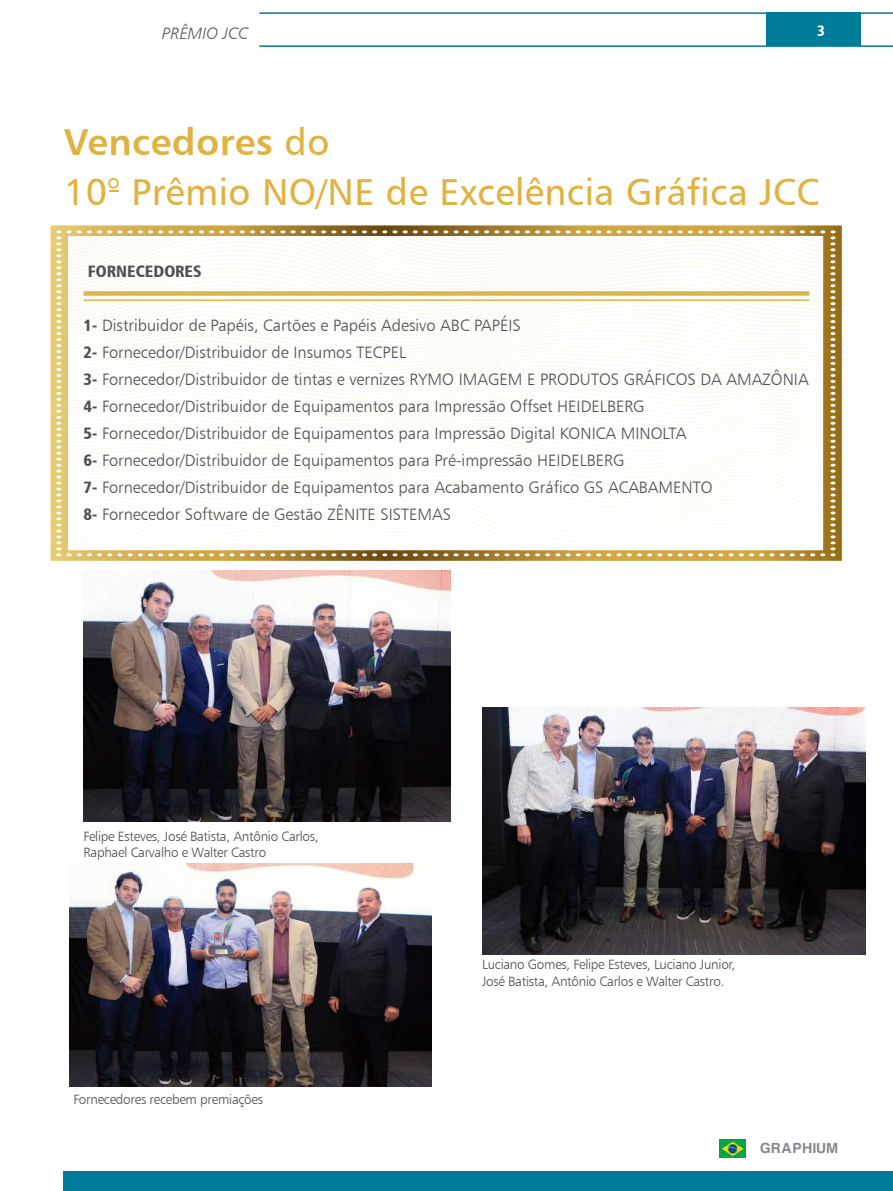
<style>
.page{position:relative;width:893px;height:1191px;background:#fff}
.page>*{position:absolute;margin:0;border:0;box-sizing:border-box;transform-origin:0 0}
.t1{font:37.5px "Humanist 777 BT Roman B";letter-spacing:.01em;color:#dfb242}
.t2{font:37.5px "Humanist 777 BT Bold B";letter-spacing:.01em;color:#dfb242}
.t3{font:16.5px/27px "Humanist 777 BT Light B";color:#4f4e50}
.t4{font:16.5px "Humanist 777 BT Black Condensed B";color:#4f4e50}
.t5{font:16.5px "Humanist 777 BT Light Italic B";color:#5b5b5f}
.t6{font:700 15px "Harabara";letter-spacing:.1em;color:#89878c}
.t7{font:15px "Humanist 777 BT Black Condensed B";color:#fff}
.t8{font:13.5px/16.5px "Humanist 777 BT Light B";letter-spacing:-.02em;color:#4f4e50}
.s1{font-family:"Humanist 777 BT Roman B"}
.s2{font-family:"Humanist 777 BT Black Condensed B"}
</style>
<div class="page">
<div style="left:767px;top:12px;width:94px;height:34px;background:#007b99"></div>
<hr style="left:259px;top:12px;width:634px;height:2px;background:#007b99">
<hr style="left:259px;top:45px;width:634px;height:2px;background:#007b99">
<div style="left:63px;top:1171px;width:830px;height:20px;background:#007b99"></div>
<svg style="left:51px;top:225px;width:791px;height:336px;background:#be9c4a"></svg>
<svg style="left:56px;top:230px;width:5px;height:326px"></svg>
<svg style="left:67px;top:230px;width:768px;height:326px"></svg>
<img style="left:720px;top:1139px;width:25px;height:18px">
<div style="left:84px;top:291px;width:725px;height:5px;background:#d9b74b"></div>
<hr style="left:84px;top:299px;width:725px;height:2px;background:#d9b74b">
<img style="left:482px;top:708px;width:384px;height:246px">
<img style="left:70px;top:863px;width:362px;height:223px">
<img style="left:84px;top:570px;width:367px;height:251px">
<p class="t5" style="left:162px;top:23px;width:88px">PRÊMIO JCC</p>
<p class="t7" style="left:817px;top:21px;width:9px">3</p>
<h1 class="t2" style="left:64px;top:118px;width:267px">Vencedores <span class="s1">do</span></h1>
<h1 class="t1" style="left:64px;top:168px;width:757px">10° Prêmio NO/NE de Excelência Gráfica JCC</h1>
<p class="t4" style="left:88px;top:261px;width:115px">FORNECEDORES</p>
<p class="t3" style="left:84px;top:312px;width:727px"><span class="s2">1-</span> Distribuidor de Papéis, Cartões e Papéis Adesivo ABC PAPÉIS<br><span class="s2">2-</span> Fornecedor/Distribuidor de Insumos TECPEL<br><span class="s2">3-</span> Fornecedor/Distribuidor de tintas e vernizes RYMO IMAGEM E PRODUTOS GRÁFICOS DA AMAZÔNIA <span class="s2">4-</span> Fornecedor/Distribuidor de Equipamentos para Impressão Offset HEIDELBERG<br><span class="s2">5-</span> Fornecedor/Distribuidor de Equipamentos para Impressão Digital KONICA MINOLTA<br><span class="s2">6-</span> Fornecedor/Distribuidor de Equipamentos para Pré-impressão HEIDELBERG<br><span class="s2">7-</span> Fornecedor/Distribuidor de Equipamentos para Acabamento Gráfico GS ACABAMENTO<br><span class="s2">8-</span> Fornecedor Software de Gestão ZÊNITE SISTEMAS</p>
<p class="t8" style="left:84px;top:827px;width:237px">Felipe Esteves, José Batista, Antônio Carlos,<br>Raphael Carvalho e Walter Castro</p>
<p class="t8" style="left:73px;top:1090px;width:191px">Fornecedores recebem premiações</p>
<p class="t8" style="left:482px;top:956px;width:255px">Luciano Gomes, Felipe Esteves, Luciano Junior,<br>José Batista, Antônio Carlos e Walter Castro.</p>
<p class="t6" style="left:761px;top:1139px;width:79px">GRAPHIUM</p>
</div>
